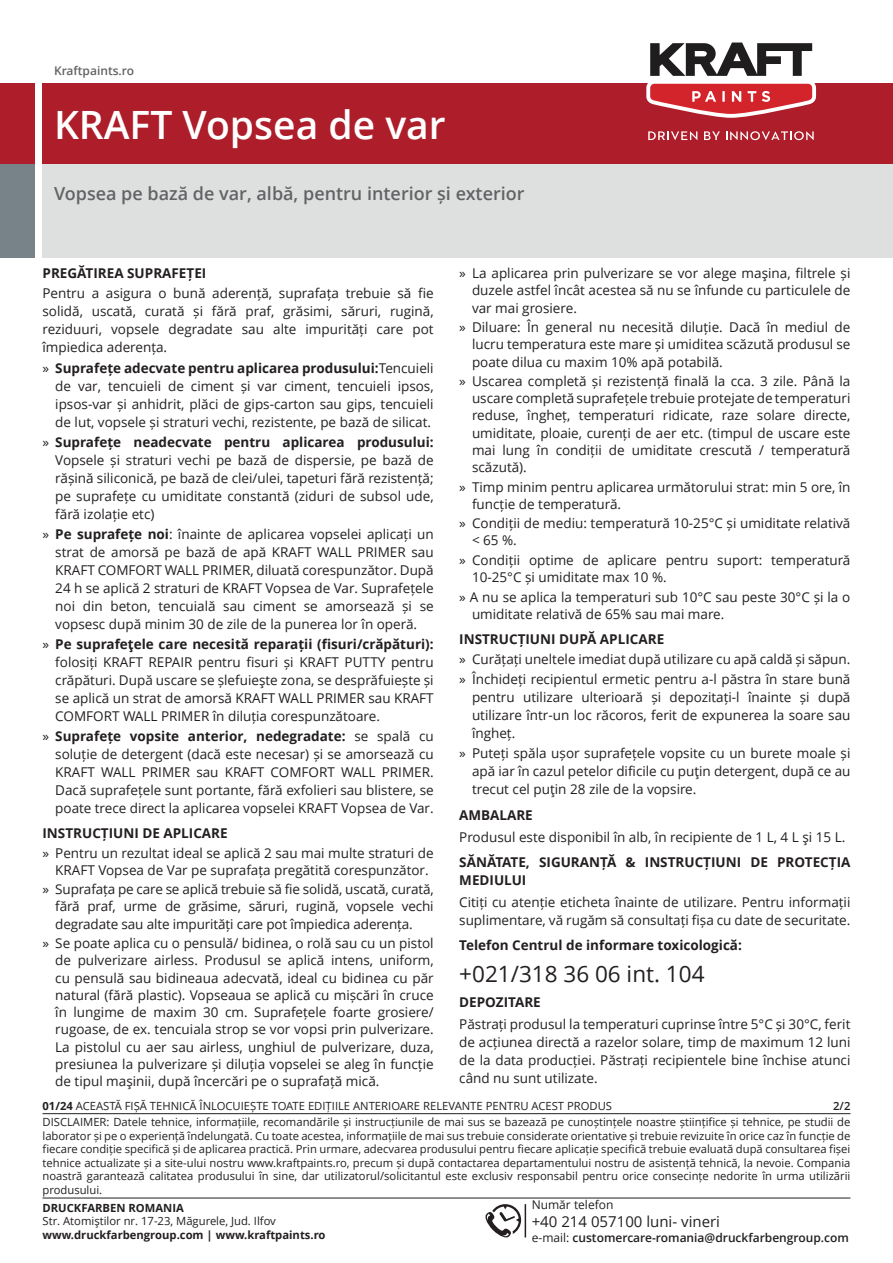
<style>
.page{position:relative;width:893px;height:1263px;background:#fff}
.page>*{position:absolute;margin:0;border:0;box-sizing:border-box;transform-origin:0 0}
.t1{font:600 39px "Open Sans";color:#fff}
.t2{font:22.5px "Open Sans";color:#231f20}
.t3{font:600 18px "Open Sans";color:#636366}
.t4{font:15px "Open Sans";color:#231f20}
.t5{font:13.5px/18px "Open Sans";color:#231f20;text-align:justify}
.t6{font:700 13.5px/18px "Open Sans";color:#231f20}
.t7{font:600 12px "Open Sans";color:#231f20}
.t8{font:600 12px "Open Sans";color:#636366}
.t9{font:12px "Open Sans";color:#231f20}
.t10{font:11.25px/13.5px "Open Sans";color:#231f20;text-align:justify}
.t11{font:700 11.25px "Open Sans";color:#231f20}
.t12{font:600 11.25px "Open Sans";color:#231f20}
.s1{font-weight:700}
.s2{font-weight:400}
</style>
<div class="page">
<div style="left:43px;top:83px;width:850px;height:81px;background:#ae1d2a"></div>
<div style="left:0;top:83px;width:34px;height:81px;background:#ae1d2a"></div>
<div style="left:43px;top:164px;width:850px;height:94px;background:#dde0df"></div>
<div style="left:0;top:164px;width:34px;height:94px;background:#778289"></div>
<svg style="left:646px;top:43px;width:171px;height:75px"></svg>
<svg style="left:648px;top:131px;width:49px;height:9px"></svg>
<svg style="left:704px;top:131px;width:16px;height:9px"></svg>
<svg style="left:726px;top:131px;width:88px;height:9px"></svg>
<hr style="left:43px;top:1113px;width:807px;height:1px;background:#231f20">
<hr style="left:43px;top:1198px;width:807px;height:1px;background:#231f20">
<svg style="left:485px;top:1204px;width:36px;height:34px"></svg>
<hr style="left:525px;top:1204px;width:1px;height:33px;background:#231f20">
<p class="t8" style="left:54px;top:62px;width:82px">Kraftpaints.ro</p>
<h1 class="t1" style="left:54px;top:98px;width:393px">KRAFT Vopsea de var</h1>
<h3 class="t3" style="left:54px;top:181px;width:472px">Vopsea pe bază de var, albă, pentru interior și exterior</h3>
<p class="t6" style="left:43px;top:264px;width:165px">PREGĂTIREA SUPRAFEȚEI</p>
<p class="t5" style="left:43px;top:284px;width:393px">Pentru a asigura o bună aderență, suprafața trebuie să fie solidă, uscată, curată și fără praf, grăsimi, săruri, rugină, reziduuri, vopsele degradate sau alte impurități care pot împiedica aderența.</p>
<p class="t5" style="left:55px;top:358px;width:380px;text-indent:-13px">» <span class="s1">Suprafețe adecvate pentru aplicarea produsului:</span>Tencuieli de var, tencuieli de ciment și var ciment, tencuieli ipsos, ipsos-var și anhidrit, plăci de gips-carton sau gips, tencuieli de lut, vopsele și straturi vechi, rezistente, pe bază de silicat.</p>
<p class="t5" style="left:55px;top:432px;width:380px;text-indent:-13px">» <span class="s1">Suprafețe neadecvate pentru aplicarea produsului:<br></span>Vopsele și straturi vechi pe bază de dispersie, pe bază de rășină siliconică, pe bază de clei/ulei, tapeturi fără rezistență; pe suprafețe cu umiditate constantă (ziduri de subsol ude, fără izolație etc)</p>
<p class="t5" style="left:55px;top:524px;width:380px;text-indent:-13px">» <span class="s1">Pe suprafețe noi</span>: înainte de aplicarea vopselei aplicați un strat de amorsă pe bază de apă KRAFT WALL PRIMER sau KRAFT COMFORT WALL PRIMER, diluată corespunzător. După 24 h se aplică 2 straturi de KRAFT Vopsea de Var. Suprafețele noi din beton, tencuială sau ciment se amorsează și se vopsesc după minim 30 de zile de la punerea lor în operă.</p>
<p class="t5" style="left:55px;top:635px;width:380px;text-indent:-13px">» <span class="s1">Pe suprafeţele care necesită reparații (fisuri/crăpături): </span>folosiți KRAFT REPAIR pentru fisuri și KRAFT PUTTY pentru crăpături. După uscare se șlefuieşte zona, se desprăfuiește și se aplică un strat de amorsă KRAFT WALL PRIMER sau KRAFT COMFORT WALL PRIMER în diluția corespunzătoare.</p>
<p class="t5" style="left:55px;top:727px;width:380px;text-indent:-13px">» <span class="s1">Suprafețe vopsite anterior, nedegradate:</span> se spală cu soluție de detergent (dacă este necesar) și se amorsează cu KRAFT WALL PRIMER sau KRAFT COMFORT WALL PRIMER.<br>Dacă suprafețele sunt portante, fără exfolieri sau blistere, se poate trece direct la aplicarea vopselei KRAFT Vopsea de Var.</p>
<p class="t6" style="left:43px;top:824px;width:187px">INSTRUCȚIUNI DE APLICARE</p>
<p class="t5" style="left:43px;top:844px;width:393px;line-height:17.2px;text-align:center">» Pentru un rezultat ideal se aplică 2 sau mai multe straturi de<br>KRAFT Vopsea de Var pe suprafața pregătită corespunzător.</p>
<p class="t5" style="left:55px;top:880px;width:380px;line-height:17.2px;text-indent:-13px">» Suprafața pe care se aplică trebuie să fie solidă, uscată, curată, fără praf, urme de grăsime, săruri, rugină, vopsele vechi degradate sau alte impurități care pot împiedica aderența.</p>
<p class="t5" style="left:55px;top:934px;width:380px;line-height:17.2px;text-indent:-13px">» Se poate aplica cu o pensulă/ bidinea, o rolă sau cu un pistol de pulverizare airless. Produsul se aplică intens, uniform, cu pensulă sau bidineaua adecvată, ideal cu bidinea cu păr natural (fără plastic). Vopseaua se aplică cu mișcări în cruce în lungime de maxim 30 cm. Suprafețele foarte grosiere/ rugoase, de ex. tencuiala strop se vor vopsi prin pulverizare.<br>La pistolul cu aer sau airless, unghiul de pulverizare, duza, presiunea la pulverizare și diluția vopselei se aleg în funcție de tipul maşinii, după încercări pe o suprafață mică.</p>
<p class="t5" style="left:472px;top:264px;width:380px;line-height:17.2px;text-indent:-13px">» La aplicarea prin pulverizare se vor alege maşina, filtrele și duzele astfel încât acestea să nu se înfunde cu particulele de var mai grosiere.</p>
<p class="t5" style="left:472px;top:318px;width:380px;line-height:17.2px;text-indent:-13px">» Diluare: În general nu necesită diluție. Dacă în mediul de lucru temperatura este mare și umiditea scăzută produsul se poate dilua cu maxim 10% apă potabilă.</p>
<p class="t5" style="left:472px;top:372px;width:380px;line-height:17.2px;text-indent:-13px">» Uscarea completă și rezistență finală la cca. 3 zile. Până la uscare completă suprafețele trebuie protejate de temperaturi reduse, îngheț, temperaturi ridicate, raze solare directe, umiditate, ploaie, curenți de aer etc. (timpul de uscare este mai lung în condiții de umiditate crescută / temperatură scăzută).</p>
<p class="t5" style="left:472px;top:478px;width:380px;line-height:17.2px;text-indent:-13px">» Timp minim pentru aplicarea următorului strat: min 5 ore, în funcție de temperatură.</p>
<p class="t5" style="left:472px;top:514px;width:380px;line-height:17.2px;text-indent:-13px">» Condiții de mediu: temperatură 10-25°C și umiditate relativă &lt; 65 %.</p>
<p class="t5" style="left:472px;top:551px;width:380px;line-height:17.2px;text-indent:-13px">» Condiții optime de aplicare pentru suport: temperatură<br>10-25°C și umiditate max 10 %.</p>
<p class="t5" style="left:472px;top:588px;width:380px;line-height:17.2px;text-indent:-13px">» A nu se aplica la temperaturi sub 10°C sau peste 30°C și la o umiditate relativă de 65% sau mai mare.</p>
<p class="t6" style="left:459px;top:630px;width:206px">INSTRUCȚIUNI DUPĂ APLICARE</p>
<p class="t5" style="left:459px;top:649px;width:393px;line-height:20.1px">» Curățați uneltele imediat după utilizare cu apă caldă și săpun. » Închideți recipientul ermetic pentru a-l păstra în stare bună</p>
<p class="t5" style="left:472px;top:688px;width:380px">pentru utilizare ulterioară și depozitați-l înainte și după utilizare într-un loc răcoros, ferit de expunerea la soare sau îngheț.</p>
<p class="t5" style="left:472px;top:744px;width:380px;text-indent:-13px">» Puteți spăla ușor suprafețele vopsite cu un burete moale și apă iar în cazul petelor dificile cu puţin detergent, după ce au trecut cel puţin 28 zile de la vopsire.</p>
<p class="t6" style="left:459px;top:805px;width:75px">AMBALARE</p>
<p class="t5" style="left:459px;top:827px;width:388px">Produsul este disponibil în alb, în recipiente de 1 L, 4 L şi 15 L.</p>
<p class="t6" style="left:459px;top:853px;width:393px">SĂNĂTATE, SIGURANȚĂ &amp; INSTRUCȚIUNI DE PROTECȚIA<br>MEDIULUI</p>
<p class="t5" style="left:459px;top:893px;width:393px">Citiți cu atenție eticheta înainte de utilizare. Pentru informații suplimentare, vă rugăm să consultați fișa cu date de securitate.</p>
<p class="t6" style="left:459px;top:936px;width:284px">Telefon Centrul de informare toxicologică:</p>
<h2 class="t2" style="left:459px;top:958px;width:247px">+021/318 36 06 int. 104</h2>
<p class="t6" style="left:459px;top:993px;width:83px">DEPOZITARE</p>
<p class="t5" style="left:459px;top:1015px;width:393px">Păstrați produsul la temperaturi cuprinse între 5°C și 30°C, ferit de acțiunea directă a razelor solare, timp de maximum 12 luni de la data producției. Păstrați recipientele bine închise atunci când nu sunt utilizate.</p>
<p class="t10" style="left:43px;top:1098px;width:571px"><span class="s1">01/24</span> ACEASTĂ FIȘĂ TEHNICĂ ÎNLOCUIEȘTE TOATE EDIȚIILE ANTERIOARE RELEVANTE PENTRU ACEST PRODUS</p>
<p class="t12" style="left:833px;top:1098px;width:19px">2/2</p>
<p class="t10" style="left:43px;top:1115px;width:809px">DISCLAIMER: Datele tehnice, informațiile, recomandările și instrucțiunile de mai sus se bazează pe cunoștințele noastre științifice și tehnice, pe studii de laborator și pe o experiență îndelungată. Cu toate acestea, informațiile de mai sus trebuie considerate orientative și trebuie revizuite în orice caz în funcție de fiecare condiție specifică și de aplicarea practică. Prin urmare, adecvarea produsului pentru fiecare aplicație specifică trebuie evaluată după consultarea fișei tehnice actualizate și a site-ului nostru www.kraftpaints.ro, precum și după contactarea departamentului nostru de asistență tehnică, la nevoie. Compania noastră garantează calitatea produsului în sine, dar utilizatorul/solicitantul este exclusiv responsabil pentru orice consecințe nedorite în urma utilizării produsului.</p>
<p class="t11" style="left:43px;top:1199px;width:143px">DRUCKFARBEN ROMANIA</p>
<p class="t10" style="left:43px;top:1214px;width:235px">Str. Atomiştilor nr. 17-23, Măgurele, Jud. Ilfov</p>
<p class="t11" style="left:43px;top:1226px;width:285px">www.druckfarbengroup.com | www.kraftpaints.ro</p>
<p class="t9" style="left:532px;top:1196px;width:83px">Număr telefon</p>
<p class="t4" style="left:532px;top:1211px;width:190px">+40 214 057100 luni- vineri</p>
<p class="t7" style="left:532px;top:1229px;width:319px"><span class="s2">e-mail:</span> customercare-romania@druckfarbengroup.com</p>
</div>
